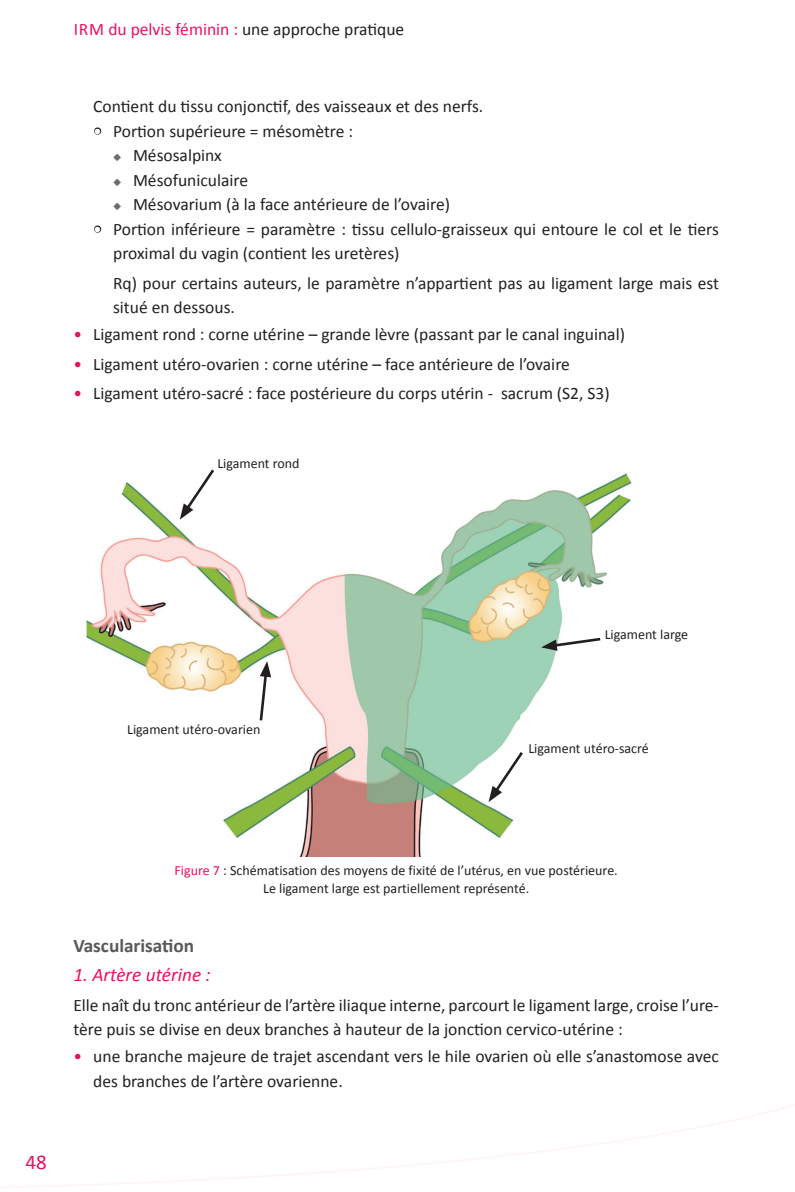
<style>
.page{position:relative;width:795px;height:1192px;background:#fff}
.page>*{position:absolute;margin:0;border:0;box-sizing:border-box;transform-origin:0 0}
.t1{font:21px "Calibri";color:#ea1061}
.t2{font:italic 19.25px "Calibri";color:#ea1061}
.t3{font:700 19.25px "Calibri";color:#57585a}
.t4{font:17.5px/24.5px "Calibri";color:#231f20}
.t5{font:17.5px "Calibri";color:#ea1061}
.t6{font:14px/17.5px "Calibri";color:#231f20;text-align:center}
.s1{color:#231f20}
.s2{color:#fff}
.s3{color:#6c6d70}
.s4{color:#ea1061}
</style>
<div class="page">
<svg style="left:94px;top:127px;width:8px;height:8px"></svg>
<svg style="left:94px;top:225px;width:8px;height:8px"></svg>
<img style="left:86px;top:473px;width:546px;height:383px">
<svg style="left:541px;top:636px;width:62px;height:14px"></svg>
<svg style="left:488px;top:749px;width:37px;height:53px"></svg>
<svg style="left:258px;top:661px;width:13px;height:62px"></svg>
<svg style="left:180px;top:469px;width:37px;height:50px"></svg>
<p class="t5" style="left:74px;top:18px;width:332px">Irm du pelvis féminin : <span class="s1">une approche pratique</span></p>
<p class="t4" style="left:93px;top:94px;width:391px">Contient du tissu conjonctif, des vaisseaux et des nerfs.</p>
<p class="t4" style="left:93px;top:118px;width:261px"><span class="s2">•</span> Portion supérieure = mésomètre :</p>
<p class="t4" style="left:113px;top:143px;width:110px"><span class="s3">◆</span> Mésosalpinx</p>
<p class="t4" style="left:113px;top:167px;width:136px"><span class="s3">◆</span> Mésofuniculaire</p>
<p class="t4" style="left:113px;top:192px;width:338px"><span class="s3">◆</span> Mésovarium (à la face antérieure de l’ovaire)</p>
<p class="t4" style="left:113px;top:216px;width:607px;text-indent:-20px"><span class="s2">•</span> Portion inférieure = paramètre : tissu cellulo-graisseux qui entoure le col et le tiers proximal du vagin (contient les uretères)</p>
<p class="t4" style="left:113px;top:270px;width:607px">Rq) pour certains auteurs, le paramètre n’appartient pas au ligament large mais est situé en dessous.</p>
<p class="t4" style="left:73px;top:322px;width:553px"><span class="s4">•</span> Ligament rond : corne utérine – grande lèvre (passant par le canal inguinal)</p>
<p class="t4" style="left:73px;top:351px;width:498px"><span class="s4">•</span> Ligament utéro-ovarien : corne utérine – face antérieure de l’ovaire</p>
<p class="t4" style="left:73px;top:381px;width:537px"><span class="s4">•</span> Ligament utéro-sacré : face postérieure du corps utérin - sacrum (S2, S3)</p>
<p class="t6" style="left:217px;top:454px;width:84px">Ligament rond</p>
<p class="t6" style="left:127px;top:720px;width:135px">Ligament utéro-ovarien</p>
<p class="t6" style="left:604px;top:625px;width:85px">Ligament large</p>
<p class="t6" style="left:528px;top:739px;width:122px">Ligament utéro-sacré</p>
<p class="t6" style="left:174px;top:861px;width:444px"><span class="s4">Figure 7</span> : Schématisation des moyens de fixité de l’utérus, en vue postérieure.<br>Le ligament large est partiellement représenté.</p>
<p class="t3" style="left:73px;top:932px;width:122px">Vascularisation</p>
<p class="t2" style="left:73px;top:961px;width:139px">1. Artère utérine :</p>
<p class="t4" style="left:73px;top:992px;width:646px">Elle naît du tronc antérieur de l’artère iliaque interne, parcourt le ligament large, croise l’ure&shy;tère puis se divise en deux branches à hauteur de la jonction cervico-utérine :</p>
<p class="t4" style="left:93px;top:1044px;width:626px;text-indent:-20px"><span class="s4">•</span> une branche majeure de trajet ascendant vers le hile ovarien où elle s’anastomose avec des branches de l’artère ovarienne.</p>
<p class="t1" style="left:25px;top:1148px;width:23px">48</p>
</div>
